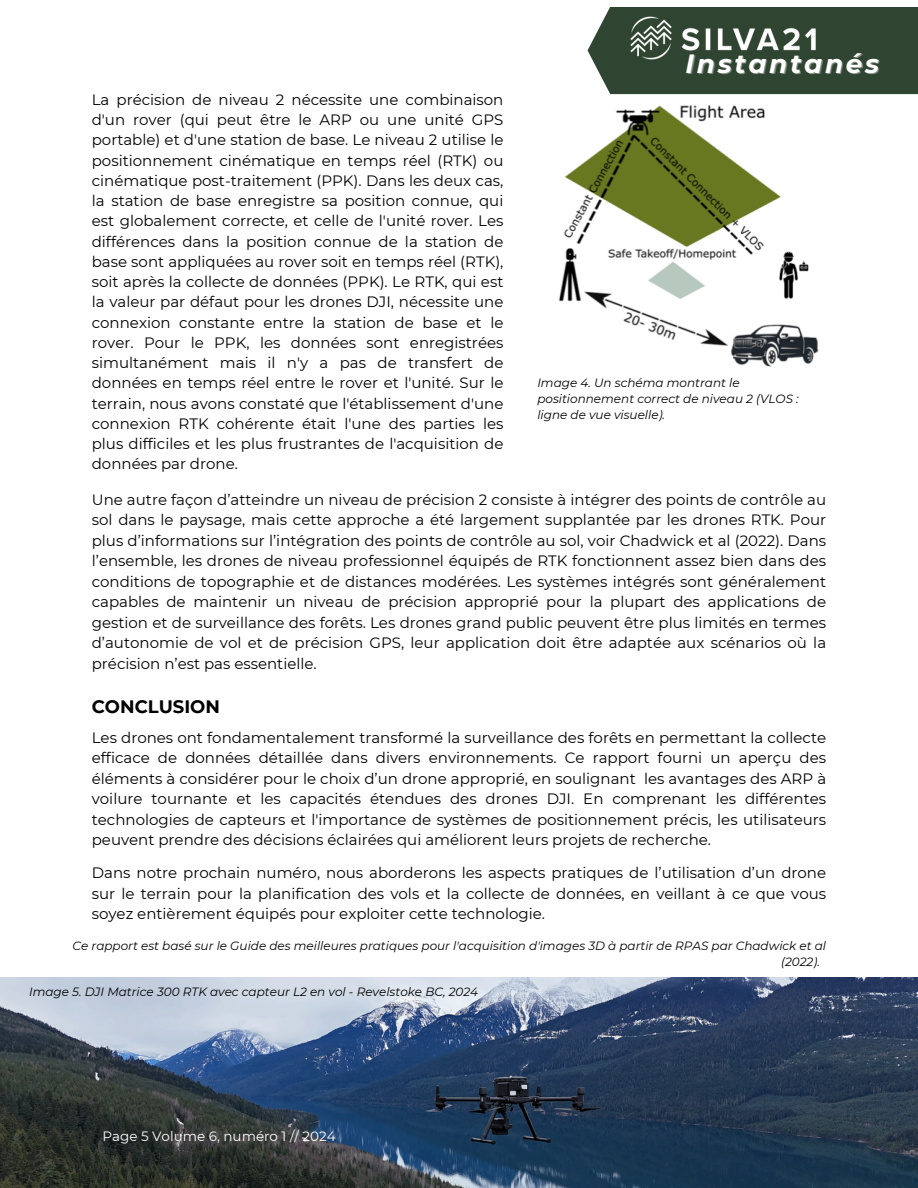
<style>
.page{position:relative;width:918px;height:1188px;background:#fff}
.page>*{position:absolute;margin:0;border:0;box-sizing:border-box;transform-origin:0 0}
.t1{font:italic 700 26.4px "Montserrat";letter-spacing:.1em;color:#fff}
.t2{font:700 18px "Montserrat";color:#000}
.t3{font:15px/20.2px "Montserrat";color:#000;text-align:justify}
.t4{font:13.5px "Montserrat";color:#fff}
.t5{font:italic 12px/16px "Montserrat";color:#000}
</style>
<div class="page">
<img style="left:558px;top:94px;width:263px;height:273px">
<div style="left:588px;top:7px;width:330px;height:87px;background:#304531"></div>
<img style="left:630px;top:16px;width:186px;height:44px">
<img style="left:1px;top:978px;width:917px;height:210px">
<p class="t3" style="left:92px;top:89px;width:413px">La précision de niveau 2 nécessite une combinaison d'un rover (qui peut être le ARP ou une unité GPS portable) et d'une station de base. Le niveau 2 utilise le positionnement cinématique en temps réel (RTK) ou cinématique post-traitement (PPK). Dans les deux cas, la station de base enregistre sa position connue, qui est globalement correcte, et celle de l'unité rover. Les différences dans la position connue de la station de base sont appliquées au rover soit en temps réel (RTK), soit après la collecte de données (PPK). Le RTK, qui est la valeur par défaut pour les drones DJI, nécessite une connexion constante entre la station de base et le rover. Pour le PPK, les données sont enregistrées simultanément mais il n'y a pas de transfert de données en temps réel entre le rover et l'unité. Sur le terrain, nous avons constaté que l'établissement d'une connexion RTK cohérente était l'une des parties les plus difficiles et les plus frustrantes de l'acquisition de données par drone.</p>
<h2 class="t1" style="left:686px;top:47px;width:195px">Instantanés</h2>
<p class="t5" style="left:537px;top:374px;width:263px">Image 4. Un schéma montrant le positionnement correct de niveau 2 (VLOS : ligne de vue visuelle).</p>
<h1 class="t3" style="left:92px;top:489px;width:736px">Une autre façon d’atteindre un niveau de précision 2 consiste à intégrer des points de contrôle au sol dans le paysage, mais cette approche a été largement supplantée par les drones RTK. Pour plus d’informations sur l’intégration des points de contrôle au sol, voir Chadwick et al (2022). Dans l’ensemble, les drones de niveau professionnel équipés de RTK fonctionnent assez bien dans des conditions de topographie et de distances modérées. Les systèmes intégrés sont généralement capables de maintenir un niveau de précision approprié pour la plupart des applications de gestion et de surveillance des forêts. Les drones grand public peuvent être plus limités en termes d’autonomie de vol et de précision GPS, leur application doit être adaptée aux scénarios où la précision n’est pas essentielle.</h1>
<p class="t2" style="left:92px;top:695px;width:130px">CONCLUSION</p>
<h3 class="t3" style="left:92px;top:727px;width:736px">Les drones ont fondamentalement transformé la surveillance des forêts en permettant la collecte efficace de données détaillée dans divers environnements. Ce rapport fourni un aperçu des éléments à considérer pour le choix d’un drone approprié, en soulignant les avantages des ARP à voilure tournante et les capacités étendues des drones DJI. En comprenant les différentes technologies de capteurs et l'importance de systèmes de positionnement précis, les utilisateurs peuvent prendre des décisions éclairées qui améliorent leurs projets de recherche.</h3>
<p class="t3" style="left:92px;top:862px;width:736px">Dans notre prochain numéro, nous aborderons les aspects pratiques de l’utilisation d’un drone sur le terrain pour la planification des vols et la collecte de données, en veillant à ce que vous soyez entièrement équipés pour exploiter cette technologie.</p>
<h4 class="t5" style="left:781px;top:938px;width:47px;text-indent:-709px">Ce rapport est basé sur le Guide des meilleures pratiques pour l'acquisition d'images 3D à partir de RPAS par Chadwick et al (2022).</h4>
<p class="t5" style="left:29px;top:984px;width:451px">Image 5. DJI Matrice 300 RTK avec capteur L2 en vol - Revelstoke BC, 2024</p>
<h3 class="t4" style="left:102px;top:1128px;width:235px">Page 5 Volume 6, numéro 1 // 2024</h3>
</div>
